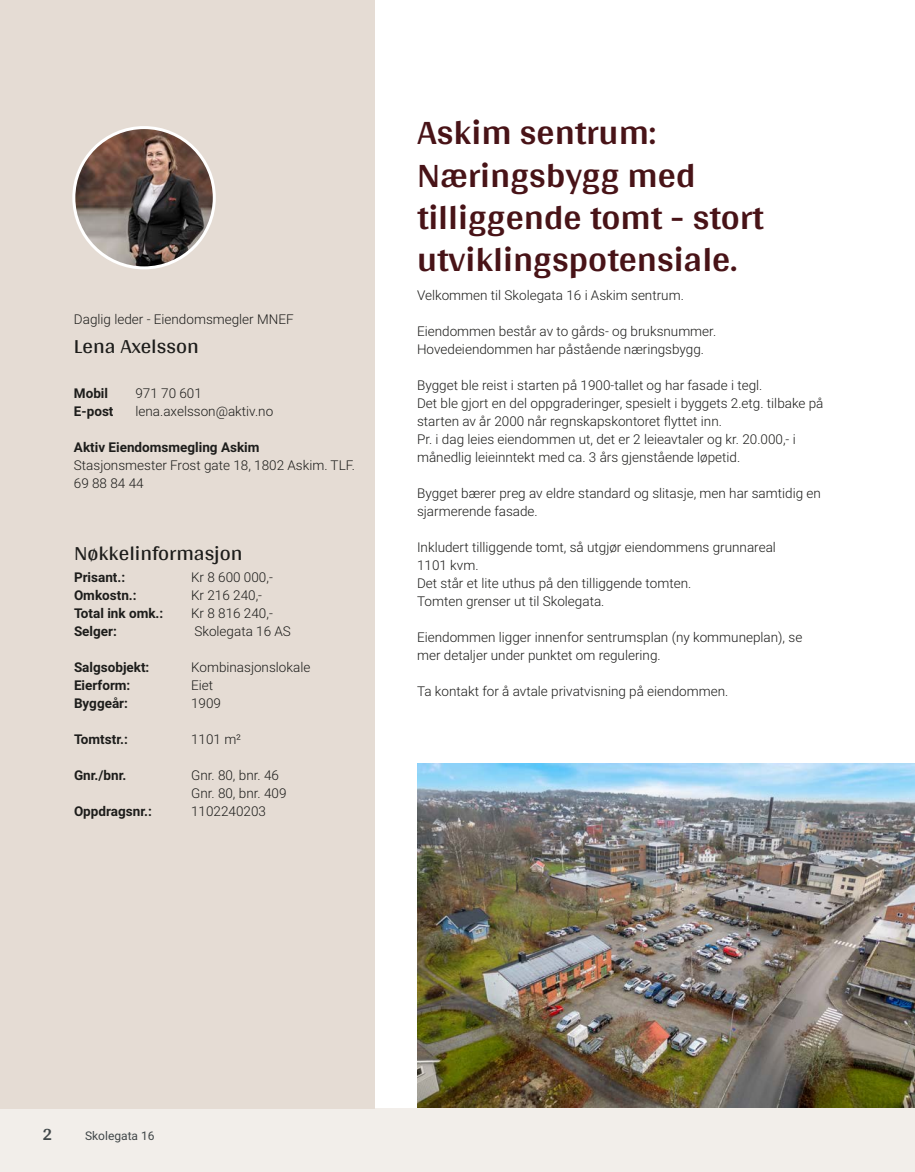
<style>
.page{position:relative;width:915px;height:1172px;background:#fff}
.page>*{position:absolute;margin:0;border:0;box-sizing:border-box;transform-origin:0 0}
.t1{font:700 36px/42px "Arya";color:#481317}
.t2{font:21px "Arya";color:#1d1d1b}
.t3{font:700 18px "Arya";color:#414749}
.t4{font:300 13.5px/18px "Roboto Vitec";color:#1d1d1b}
.t5{font:700 13.5px "Roboto Vitec";color:#1d1d1b}
.t6{font:12px "Roboto Vitec";color:#414749}
</style>
<div class="page">
<div style="left:0;top:1108px;width:914px;height:64px;background:#f2eeea"></div>
<div style="left:0;top:0;width:374px;height:1108px;background:#e5dcd4"></div>
<img style="left:74px;top:128px;width:140px;height:140px;border-radius:70px">
<div style="left:72px;top:126px;width:144px;height:143px;border:3px solid #fff;border-radius:50%"></div>
<img style="left:417px;top:764px;width:497px;height:344px">
<p class="t4" style="left:74px;top:309px;width:221px">Daglig leder ‑ Eiendomsmegler MNEF</p>
<h2 class="t2" style="left:74px;top:333px;width:126px">Lena Axelsson</h2>
<p class="t5" style="left:74px;top:384px;width:36px">Mobil</p>
<p class="t4" style="left:135px;top:384px;width:68px">971 70 601</p>
<p class="t5" style="left:74px;top:402px;width:41px">E‑post</p>
<p class="t4" style="left:135px;top:402px;width:139px">lena.axelsson@aktiv.no</p>
<p class="t5" style="left:74px;top:438px;width:187px">Aktiv Eiendomsmegling Askim</p>
<p class="t4" style="left:74px;top:456px;width:282px">Stasjonsmester Frost gate 18, 1802 Askim. TLF.<br>69 88 84 44</p>
<h2 class="t2" style="left:74px;top:541px;width:170px">Nøkkelinformasjon</h2>
<p class="t5" style="left:74px;top:568px;width:53px">Prisant.:</p>
<p class="t4" style="left:191px;top:568px;width:83px">Kr 8 600 000,‑</p>
<p class="t5" style="left:74px;top:586px;width:64px">Omkostn.:</p>
<p class="t4" style="left:191px;top:586px;width:72px">Kr 216 240,‑</p>
<p class="t5" style="left:74px;top:604px;width:91px">Total ink omk.:</p>
<p class="t4" style="left:191px;top:604px;width:83px">Kr 8 816 240,‑</p>
<p class="t5" style="left:74px;top:622px;width:44px">Selger:</p>
<p class="t4" style="left:194px;top:622px;width:98px">Skolegata 16 AS</p>
<p class="t5" style="left:74px;top:658px;width:77px">Salgsobjekt:</p>
<p class="t4" style="left:191px;top:658px;width:121px">Kombinasjonslokale</p>
<p class="t5" style="left:74px;top:676px;width:58px">Eierform:</p>
<p class="t4" style="left:191px;top:676px;width:24px">Eiet</p>
<p class="t5" style="left:74px;top:694px;width:55px">Byggeår:</p>
<p class="t4" style="left:191px;top:694px;width:31px">1909</p>
<p class="t5" style="left:74px;top:730px;width:55px">Tomtstr.:</p>
<p class="t4" style="left:191px;top:730px;width:52px">1101 m²</p>
<p class="t5" style="left:74px;top:766px;width:54px">Gnr./bnr.</p>
<p class="t4" style="left:191px;top:766px;width:97px">Gnr. 80, bnr. 46<br>Gnr. 80, bnr. 409</p>
<p class="t5" style="left:74px;top:802px;width:79px">Oppdragsnr.:</p>
<p class="t4" style="left:191px;top:802px;width:76px">1102240203</p>
<h1 class="t1" style="left:417px;top:111px;width:348px">Askim sentrum:<br>Næringsbygg med tilliggende tomt ‑ stort utviklingspotensiale.</h1>
<p class="t4" style="left:417px;top:286px;width:268px">Velkommen til Skolegata 16 i Askim sentrum.</p>
<p class="t4" style="left:417px;top:322px;width:300px">Eiendommen består av to gårds‑ og bruksnummer.<br>Hovedeiendommen har påstående næringsbygg.</p>
<p class="t4" style="left:417px;top:376px;width:408px">Bygget ble reist i starten på 1900‑tallet og har fasade i tegl.<br>Det ble gjort en del oppgraderinger, spesielt i byggets 2.etg. tilbake på starten av år 2000 når regnskapskontoret flyttet inn.<br>Pr. i dag leies eiendommen ut, det er 2 leieavtaler og kr. 20.000,- i månedlig leieinntekt med ca. 3 års gjenstående løpetid.</p>
<p class="t4" style="left:417px;top:484px;width:405px">Bygget bærer preg av eldre standard og slitasje, men har samtidig en sjarmerende fasade.</p>
<p class="t4" style="left:417px;top:538px;width:360px">Inkludert tilliggende tomt, så utgjør eiendommens grunnareal 1101 kvm.<br>Det står et lite uthus på den tilliggende tomten.<br>Tomten grenser ut til Skolegata.</p>
<p class="t4" style="left:417px;top:628px;width:386px">Eiendommen ligger innenfor sentrumsplan (ny kommuneplan), se mer detaljer under punktet om regulering.</p>
<p class="t4" style="left:417px;top:682px;width:313px">Ta kontakt for å avtale privatvisning på eiendommen.</p>
<h3 class="t3" style="left:43px;top:1123px;width:11px">2</h3>
<p class="t6" style="left:85px;top:1127px;width:71px">Skolegata 16</p>
</div>
